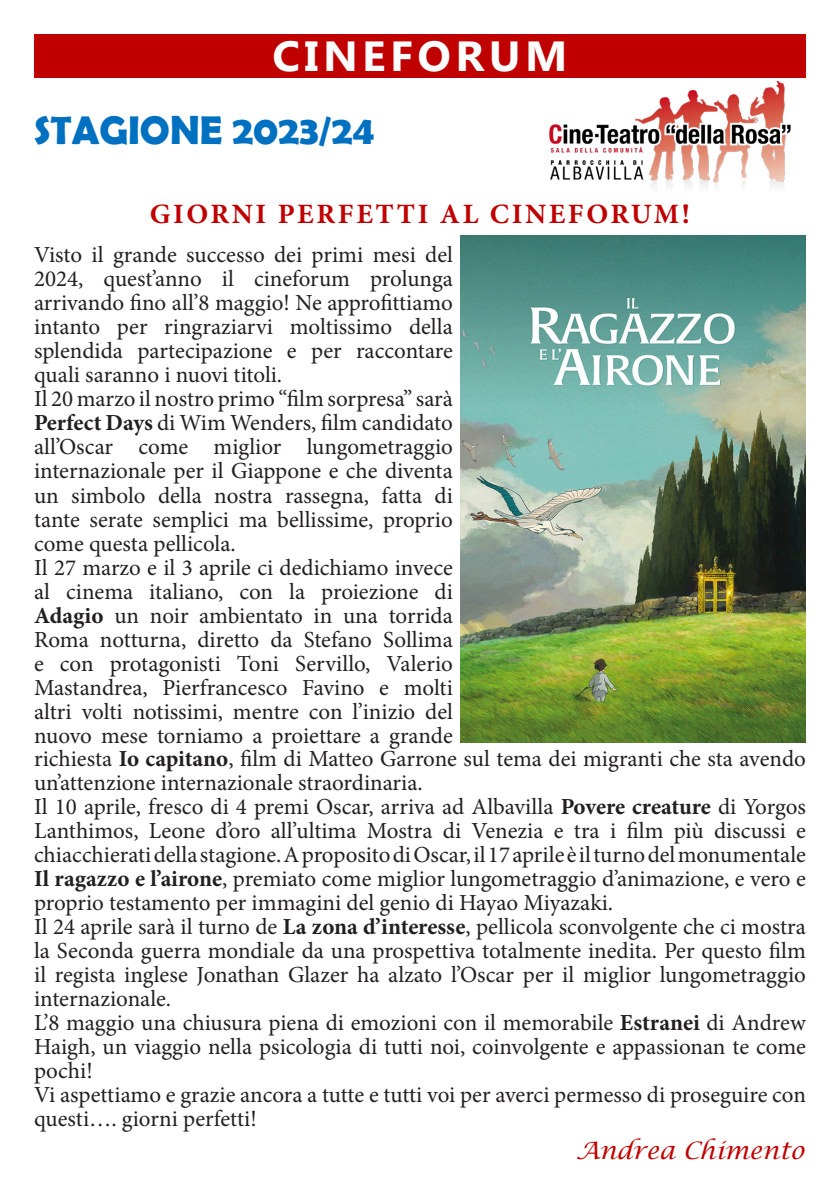
<style>
.page{position:relative;width:840px;height:1191px;background:#fff}
.page>*{position:absolute;margin:0;border:0;box-sizing:border-box;transform-origin:0 0}
.t1{font:700 42px "Myanmar Text";letter-spacing:.1em;color:#fff;scale:1.05 1}
.t2{font:700 40px "Berlin Sans FB Demi";color:#0070c0}
.t3{font:700 28px "Minion Pro";letter-spacing:.09em;color:#c00000}
.t4{font:italic 24px "Lucida Calligraphy";color:#c00000}
.t5{font:23px/24px "Minion Pro";color:#231f20;text-align:justify}
.s1{font-weight:700}
</style>
<div class="page">
<div style="left:34px;top:34px;width:771px;height:44px;background:#c00000"></div>
<img style="left:549px;top:80px;width:242px;height:106px">
<img style="left:460px;top:236px;width:345px;height:507px">
<p class="t1" style="left:272px;top:32px;width:282px">CINEFORUM</p>
<p class="t2" style="left:34px;top:107px;width:342px">STAGIONE 2023/24</p>
<p class="t3" style="left:150px;top:194px;width:541px">GIORNI PERFETTI AL CINEFORUM!</p>
<p class="t5" style="left:34px;top:243px;width:420px">Visto il grande successo dei primi mesi del 2024, quest’anno il cineforum prolunga arrivando fino all’8 maggio! Ne approfittiamo intanto per ringraziarvi moltissimo della splendida partecipazione e per raccontare quali saranno i nuovi titoli.</p>
<p class="t5" style="left:34px;top:387px;width:420px">Il 20 marzo il nostro primo “film sorpresa” sarà <span class="s1">Perfect Days</span> di Wim Wenders, film candidato all’Oscar come miglior lungometraggio internazionale per il Giappone e che diventa un simbolo della nostra rassegna, fatta di tante serate semplici ma bellissime, proprio come questa pellicola.</p>
<p class="t5" style="left:34px;top:555px;width:420px">Il 27 marzo e il 3 aprile ci dedichiamo invece al cinema italiano, con la proiezione di <span class="s1">Adagio</span> un noir ambientato in una torrida Roma notturna, diretto da Stefano Sollima e con protagonisti Toni Servillo, Valerio Mastandrea, Pierfrancesco Favino e molti altri volti notissimi, mentre con l’inizio del nuovo mese torniamo a proiettare a grande</p>
<p class="t5" style="left:34px;top:746px;width:773px">richiesta <span class="s1">Io capitano</span>, film di Matteo Garrone sul tema dei migranti che sta avendo un’attenzione internazionale straordinaria.</p>
<p class="t5" style="left:34px;top:794px;width:773px">Il 10 aprile, fresco di 4 premi Oscar, arriva ad Albavilla <span class="s1">Povere creature</span> di Yorgos Lanthimos, Leone d’oro all’ultima Mostra di Venezia e tra i film più discussi e chiacchierati della stagione. A proposito di Oscar, il 17 aprile è il turno del monumentale <span class="s1">Il ragazzo e l’airone</span>, premiato come miglior lungometraggio d’animazione, e vero e proprio testamento per immagini del genio di Hayao Miyazaki.</p>
<p class="t5" style="left:34px;top:914px;width:773px">Il 24 aprile sarà il turno de <span class="s1">La zona d’interesse</span>, pellicola sconvolgente che ci mostra la Seconda guerra mondiale da una prospettiva totalmente inedita. Per questo film il regista inglese Jonathan Glazer ha alzato l’Oscar per il miglior lungometraggio internazionale.</p>
<p class="t5" style="left:34px;top:1010px;width:773px">L’8 maggio una chiusura piena di emozioni con il memorabile <span class="s1">Estranei</span> di Andrew Haigh, un viaggio nella psicologia di tutti noi, coinvolgente e appassionan te come pochi!</p>
<p class="t5" style="left:34px;top:1082px;width:773px">Vi aspettiamo e grazie ancora a tutte e tutti voi per averci permesso di proseguire con questi…. giorni perfetti!</p>
<p class="t4" style="left:575px;top:1136px;width:232px">Andrea Chimento</p>
</div>
